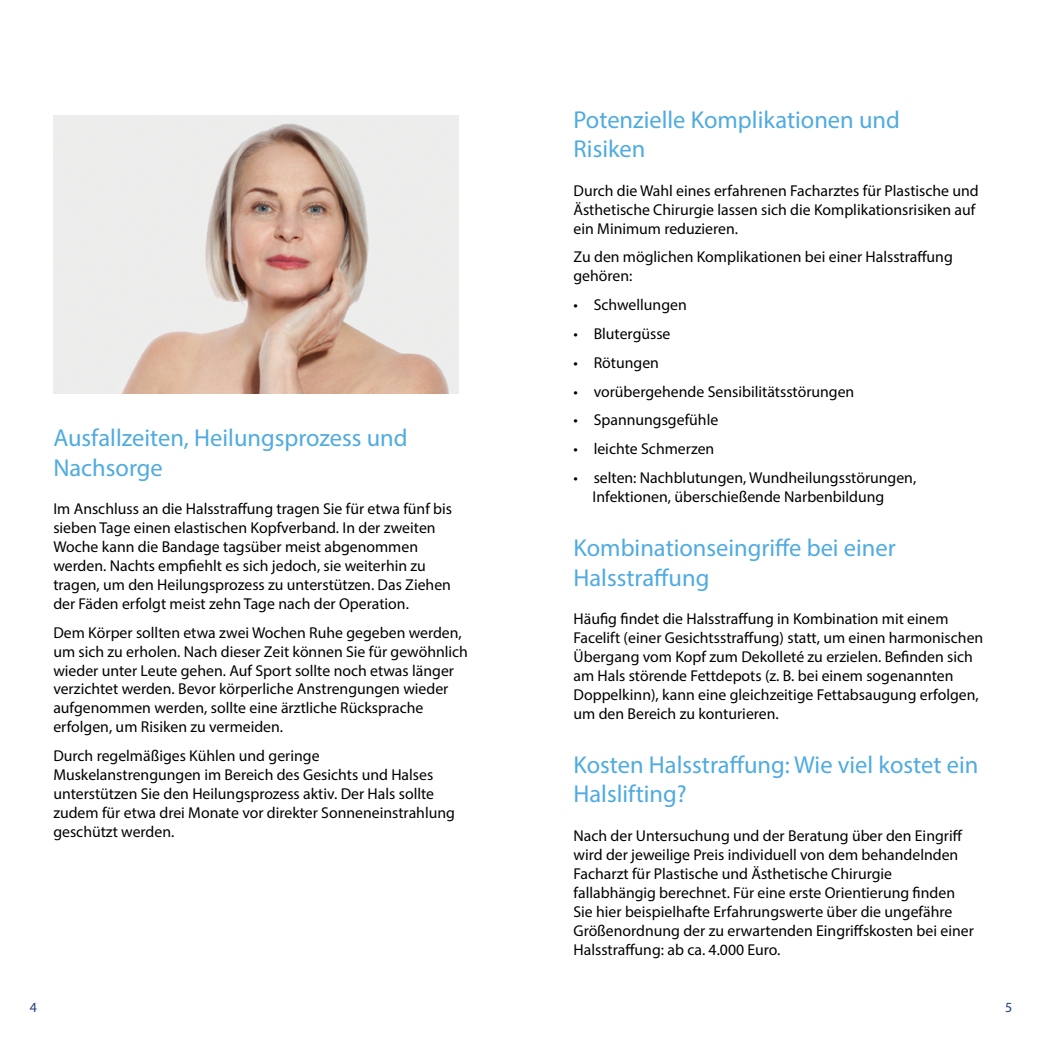
<style>
.page{position:relative;width:1042px;height:1042px;background:#fff}
.page>*{position:absolute;margin:0;border:0;box-sizing:border-box;transform-origin:0 0}
.Zwischenüberschrift{font:24.5px/29.4px "Myriad Pro";color:#4fabe0}
.Copytext{font:15.75px/18.9px "Myriad Pro";color:#000}
.t1{font:14px "Myriad Pro";color:#233e7b}
</style>
<div class="page">
<img style="left:53px;top:115px;width:405px;height:278px">
<p class="Zwischenüberschrift" style="left:53px;top:423px;width:356px">Ausfallzeiten, Heilungsprozess und<br>Nachsorge</p>
<p class="Copytext" style="left:53px;top:499px;width:400px">Im Anschluss an die Halsstraffung tragen Sie für etwa fünf bis sieben Tage einen elastischen Kopfverband. In der zweiten Woche kann die Bandage tagsüber meist abgenommen werden. Nachts empfiehlt es sich jedoch, sie weiterhin zu tragen, um den Heilungsprozess zu unterstützen. Das Ziehen der Fäden erfolgt meist zehn Tage nach der Operation.</p>
<p class="Copytext" style="left:53px;top:623px;width:416px">Dem Körper sollten etwa zwei Wochen Ruhe gegeben werden, um sich zu erholen. Nach dieser Zeit können Sie für gewöhnlich wieder unter Leute gehen. Auf Sport sollte noch etwas länger verzichtet werden. Bevor körperliche Anstrengungen wieder aufgenommen werden, sollte eine ärztliche Rücksprache erfolgen, um Risiken zu vermeiden.</p>
<p class="Copytext" style="left:53px;top:746px;width:403px">Durch regelmäßiges Kühlen und geringe Muskelanstrengungen im Bereich des Gesichts und Halses unterstützen Sie den Heilungsprozess aktiv. Der Hals sollte zudem für etwa drei Monate vor direkter Sonneneinstrahlung geschützt werden.</p>
<p class="Zwischenüberschrift" style="left:573px;top:104px;width:328px">Potenzielle Komplikationen und<br>Risiken</p>
<p class="Copytext" style="left:573px;top:181px;width:407px">Durch die Wahl eines erfahrenen Facharztes für Plastische und<br>Ästhetische Chirurgie lassen sich die Komplikationsrisiken auf ein Minimum reduzieren.</p>
<p class="Copytext" style="left:573px;top:247px;width:381px">Zu den möglichen Komplikationen bei einer Halsstraffung gehören:</p>
<p class="Copytext" style="left:573px;top:295px;width:115px">• Schwellungen</p>
<p class="Copytext" style="left:573px;top:324px;width:99px">• Blutergüsse</p>
<p class="Copytext" style="left:573px;top:353px;width:87px">• Rötungen</p>
<p class="Copytext" style="left:573px;top:381px;width:282px">• vorübergehende Sensibilitätsstörungen</p>
<p class="Copytext" style="left:573px;top:410px;width:146px">• Spannungsgefühle</p>
<p class="Copytext" style="left:573px;top:439px;width:142px">• leichte Schmerzen</p>
<p class="Copytext" style="left:592px;top:468px;width:325px;text-indent:-19px">• selten: Nachblutungen, Wundheilungsstörungen,<br>Infektionen, überschießende Narbenbildung</p>
<p class="Zwischenüberschrift" style="left:573px;top:533px;width:324px">Kombinationseingriffe bei einer<br>Halsstraffung</p>
<p class="Copytext" style="left:573px;top:609px;width:411px">Häufig findet die Halsstraffung in Kombination mit einem Facelift (einer Gesichtsstraffung) statt, um einen harmonischen Übergang vom Kopf zum Dekolleté zu erzielen. Befinden sich am Hals störende Fettdepots (z. B. bei einem sogenannten Doppelkinn), kann eine gleichzeitige Fettabsaugung erfolgen, um den Bereich zu konturieren.</p>
<p class="Zwischenüberschrift" style="left:573px;top:750px;width:406px">Kosten Halsstraffung: Wie viel kostet ein<br>Halslifting?</p>
<p class="Copytext" style="left:573px;top:826px;width:402px">Nach der Untersuchung und der Beratung über den Eingriff wird der jeweilige Preis individuell von dem behandelnden Facharzt für Plastische und Ästhetische Chirurgie fallabhängig berechnet. Für eine erste Orientierung finden Sie hier beispielhafte Erfahrungswerte über die ungefähre Größenordnung der zu erwartenden Eingriffskosten bei einer Halsstraffung: ab ca. 4.000 Euro.</p>
<p class="t1" style="left:30px;top:999px;width:9px">4</p>
<p class="t1" style="left:1005px;top:999px;width:9px">5</p>
</div>
